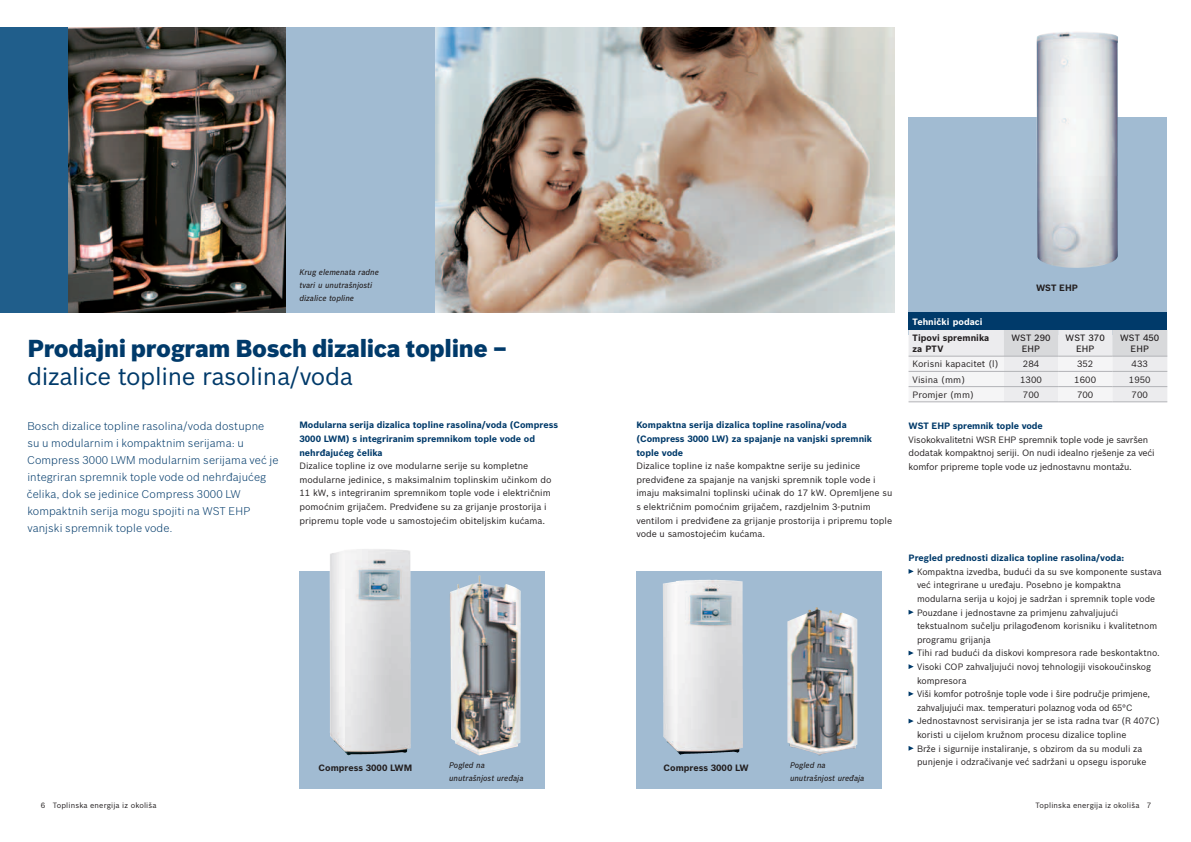
<style>
.page{position:relative;width:1191px;height:842px;background:#fff}
.page>*{position:absolute;margin:0;border:0;box-sizing:border-box;transform-origin:0 0}
.t1{font:900 24px "Bosch Sans";letter-spacing:-.015em;color:#003a6a}
.t2{font:24px "Bosch Sans";letter-spacing:-.015em;color:#003a6a}
.t3{font:300 11px/17px "Bosch Sans";letter-spacing:.01em;color:#003a6a}
.t4{font:9px/13.6px "Bosch Sans";color:#231f20}
.t5{font:700 9px/13.6px "Bosch Sans";color:#003a6a}
.t6{font:700 9px/11px "Bosch Sans";color:#231f20}
.t7{font:500 9px/11px "Bosch Sans";letter-spacing:.005em;color:#231f20;text-align:center}
.t8{font:700 9px "Bosch Sans";letter-spacing:.005em;color:#fff}
.t9{font:italic 500 8px/13px "Bosch Sans";color:#231f20}
.t10{font:7.5px "Bosch Sans";letter-spacing:.02em;color:#231f20}
</style>
<div class="page">
<div style="left:41px;top:27px;width:394px;height:286px;background:#a1bbd2"></div>
<svg style="left:299px;top:571px;width:245px;height:218px;fill:#a1bbd2"></svg>
<div style="left:636px;top:571px;width:245px;height:218px;background:#a1bbd2"></div>
<div style="left:908px;top:117px;width:259px;height:218px;background:#a1bbd2"></div>
<div style="left:0;top:27px;width:68px;height:286px;background:#205e8b"></div>
<img style="left:68px;top:27px;width:218px;height:286px">
<img style="left:435px;top:27px;width:460px;height:286px">
<img style="left:330px;top:549px;width:81px;height:207px">
<img style="left:663px;top:580px;width:80px;height:175px">
<div style="left:908px;top:313px;width:259px;height:17px;background:#003a6a"></div>
<svg style="left:908px;top:330px;width:259px;height:72px"></svg>
<hr style="left:908px;top:356px;width:96px;height:1px;background:#b2b3b7">
<hr style="left:1004px;top:356px;width:54px;height:1px;background:#b2b3b7">
<hr style="left:1058px;top:356px;width:54px;height:1px;background:#b2b3b7">
<hr style="left:1112px;top:356px;width:55px;height:1px;background:#b2b3b7">
<hr style="left:908px;top:371px;width:96px;height:1px;background:#b2b3b7">
<hr style="left:1004px;top:371px;width:54px;height:1px;background:#b2b3b7">
<hr style="left:1058px;top:371px;width:54px;height:1px;background:#b2b3b7">
<hr style="left:1112px;top:371px;width:55px;height:1px;background:#b2b3b7">
<hr style="left:908px;top:386px;width:96px;height:1px;background:#b2b3b7">
<hr style="left:1004px;top:386px;width:54px;height:1px;background:#b2b3b7">
<hr style="left:1058px;top:386px;width:54px;height:1px;background:#b2b3b7">
<hr style="left:1112px;top:386px;width:55px;height:1px;background:#b2b3b7">
<hr style="left:908px;top:402px;width:96px;height:1px;background:#b2b3b7">
<hr style="left:1004px;top:402px;width:54px;height:1px;background:#b2b3b7">
<hr style="left:1058px;top:402px;width:54px;height:1px;background:#b2b3b7">
<hr style="left:1112px;top:402px;width:55px;height:1px;background:#b2b3b7">
<svg style="left:908px;top:569px;width:5px;height:5px"></svg>
<svg style="left:908px;top:610px;width:5px;height:5px"></svg>
<svg style="left:908px;top:651px;width:5px;height:4px"></svg>
<svg style="left:908px;top:664px;width:5px;height:5px"></svg>
<svg style="left:908px;top:691px;width:5px;height:5px"></svg>
<svg style="left:908px;top:719px;width:5px;height:4px"></svg>
<svg style="left:908px;top:746px;width:5px;height:5px"></svg>
<img style="left:1036px;top:32px;width:82px;height:236px">
<img style="left:787px;top:607px;width:70px;height:148px">
<img style="left:459px;top:575px;width:20px;height:14px">
<p class="t9" style="left:299px;top:266px;width:81px">Krug elemenata radne tvari u unutrašnjosti dizalice topline</p>
<h1 class="t1" style="left:27px;top:334px;width:482px">Prodajni program Bosch dizalica topline –</h1>
<h1 class="t2" style="left:27px;top:361px;width:327px">dizalice topline rasolina/voda</h1>
<p class="t5" style="left:299px;top:418px;width:260px">Modularna serija dizalica topline rasolina/voda (Compress<br>3000 LWM) s integriranim spremnikom tople vode od nehrđajućeg čelika</p>
<p class="t4" style="left:299px;top:459px;width:254px">Dizalice topline iz ove modularne serije su kompletne modularne jedinice, s maksimalnim toplinskim učinkom do 11 kW, s integriranim spremnikom tople vode i električnim pomoćnim grijačem. Predviđene su za grijanje prostorija i pripremu tople vode u samostojećim obiteljskim kućama.</p>
<p class="t3" style="left:27px;top:417px;width:253px">Bosch dizalice topline rasolina/voda dostupne su u modularnim i kompaktnim serijama: u Compress 3000 LWM modularnim serijama već je integriran spremnik tople vode od nehrđajućeg čelika, dok se jedinice Compress 3000 LW kompaktnih serija mogu spojiti na WST EHP vanjski spremnik tople vode.</p>
<p class="t6" style="left:318px;top:763px;width:95px">Compress 3000 LWM</p>
<p class="t9" style="left:449px;top:759px;width:76px">Pogled na unutrašnjost uređaja</p>
<p class="t5" style="left:636px;top:418px;width:237px">Kompaktna serija dizalica topline rasolina/voda (Compress 3000 LW) za spajanje na vanjski spremnik tople vode</p>
<p class="t4" style="left:636px;top:459px;width:257px">Dizalice topline iz naše kompaktne serije su jedinice predviđene za spajanje na vanjski spremnik tople vode i imaju maksimalni toplinski učinak do 17 kW. Opremljene su s električnim pomoćnim grijačem, razdjelnim 3-putnim ventilom i predviđene za grijanje prostorija i pripremu tople vode u samostojećim kućama.</p>
<p class="t6" style="left:663px;top:763px;width:87px">Compress 3000 LW</p>
<p class="t9" style="left:790px;top:759px;width:76px">Pogled na unutrašnjost uređaja</p>
<p class="t6" style="left:1036px;top:283px;width:43px">WST EHP</p>
<p class="t8" style="left:912px;top:316px;width:72px">Tehnički podaci</p>
<p class="t6" style="left:912px;top:332px;width:78px">Tipovi spremnika za PTV</p>
<p class="t7" style="left:1011px;top:332px;width:41px">WST 290<br>EHP</p>
<p class="t7" style="left:1065px;top:332px;width:41px">WST 370<br>EHP</p>
<p class="t7" style="left:1120px;top:332px;width:41px">WST 450<br>EHP</p>
<p class="t4" style="left:912px;top:357px;width:88px">Korisni kapacitet (l)</p>
<p class="t4" style="left:1023px;top:357px;width:18px">284</p>
<p class="t4" style="left:1077px;top:357px;width:18px">352</p>
<p class="t4" style="left:1131px;top:357px;width:18px">433</p>
<p class="t4" style="left:912px;top:372px;width:54px">Visina (mm)</p>
<p class="t4" style="left:1020px;top:372px;width:23px">1300</p>
<p class="t4" style="left:1074px;top:372px;width:23px">1600</p>
<p class="t4" style="left:1128px;top:372px;width:23px">1950</p>
<p class="t4" style="left:912px;top:388px;width:63px">Promjer (mm)</p>
<p class="t4" style="left:1023px;top:388px;width:18px">700</p>
<p class="t4" style="left:1077px;top:388px;width:18px">700</p>
<p class="t4" style="left:1131px;top:388px;width:18px">700</p>
<p class="t5" style="left:908px;top:419px;width:136px">WST EHP spremnik tople vode</p>
<p class="t4" style="left:908px;top:432px;width:248px">Visokokvalitetni WSR EHP spremnik tople vode je savršen dodatak kompaktnoj seriji. On nudi idealno rješenje za veći komfor pripreme tople vode uz jednostavnu montažu.</p>
<p class="t5" style="left:908px;top:551px;width:217px">Pregled prednosti dizalica topline rasolina/voda:</p>
<p class="t4" style="left:917px;top:565px;width:246px">Kompaktna izvedba, budući da su sve komponente sustava već integrirane u uređaju. Posebno je kompaktna modularna serija u kojoj je sadržan i spremnik tople vode Pouzdane i jednostavne za primjenu zahvaljujući tekstualnom sučelju prilagođenom korisniku i kvalitetnom programu grijanja<br>Tihi rad budući da diskovi kompresora rade beskontaktno.<br>Visoki COP zahvaljujući novoj tehnologiji visokoučinskog kompresora<br>Viši komfor potrošnje tople vode i šire područje primjene, zahvaljujući max. temperaturi polaznog voda od 65°C Jednostavnost servisiranja jer se ista radna tvar (R 407C) koristi u cijelom kružnom procesu dizalice topline<br>Brže i sigurnije instaliranje, s obzirom da su moduli za punjenje i odzračivanje već sadržani u opsegu isporuke</p>
<p class="t10" style="left:41px;top:801px;width:117px">6 Toplinska energija iz okoliša</p>
<p class="t10" style="left:1035px;top:801px;width:117px">Toplinska energija iz okoliša 7</p>
</div>
